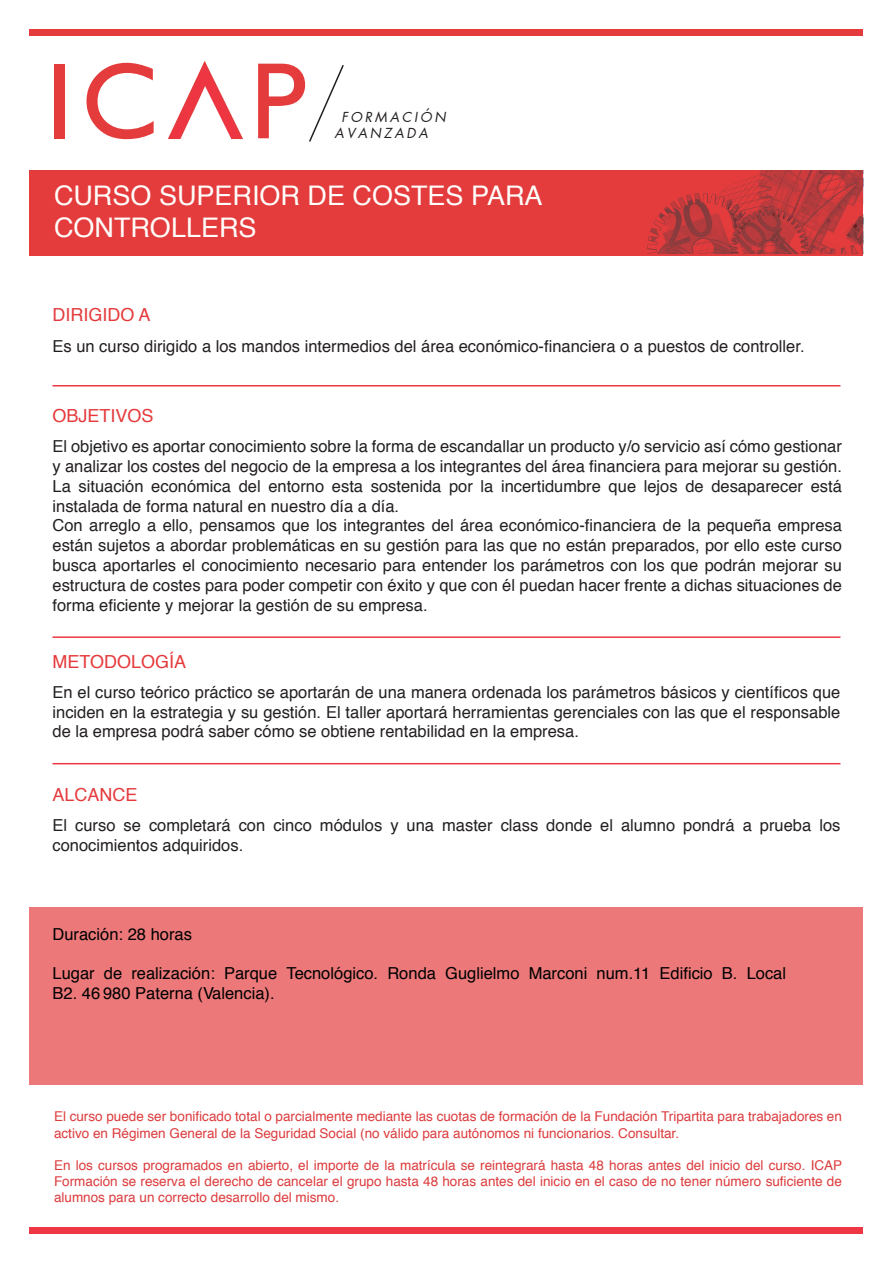
<style>
.page{position:relative;width:893px;height:1263px;background:#fff}
.page>*{position:absolute;margin:0;border:0;box-sizing:border-box;transform-origin:0 0}
.t1{font:27px/32.4px "Helvetica";color:#fffefa}
.t2{font:18px "Helvetica";color:#e53b3d}
.t3{font:16.5px/19.8px "Helvetica";color:#231f20}
.t4{font:16.5px/19.8px "Helvetica";color:#000}
.t5{font:13.5px/16.2px "Helvetica";color:#dc3b3d}
.t6{font:italic 13.5px/16.2px "Futura Beyaz";letter-spacing:.2em;color:#231f20}
</style>
<div class="page">
<div style="left:54px;top:64px;width:11px;height:74px;background:#e43b3d"></div>
<svg style="left:87px;top:63px;width:67px;height:76px"></svg>
<svg style="left:168px;top:61px;width:75px;height:78px"></svg>
<svg style="left:258px;top:63px;width:86px;height:79px"></svg>
<div style="left:30px;top:170px;width:833px;height:85px;background:#e43b3d"></div>
<img style="left:647px;top:170px;width:216px;height:83px">
<div style="left:30px;top:30px;width:833px;height:6px;background:#e43b3d"></div>
<div style="left:30px;top:1227px;width:833px;height:6px;background:#ee3645"></div>
<div style="left:30px;top:907px;width:833px;height:177px;background:#ec7879"></div>
<hr style="left:53px;top:385px;width:787px;height:1px;background:#ee3645">
<hr style="left:53px;top:636px;width:787px;height:2px;background:#ee3645">
<hr style="left:53px;top:763px;width:787px;height:1px;background:#ee3645">
<p class="t6" style="left:335px;top:109px;width:113px;text-indent:7px">FORMACIÓN<br>AVANZADA</p>
<h1 class="t1" style="left:54px;top:180px;width:490px">CURSO SUPERIOR DE COSTES PARA<br>CONTROLLERS</h1>
<p class="t2" style="left:53px;top:301px;width:100px">DIRIGIDO A</p>
<p class="t3" style="left:53px;top:337px;width:754px">Es un curso dirigido a los mandos intermedios del área económico-financiera o a puestos de controller.</p>
<p class="t2" style="left:53px;top:402px;width:103px">OBJETIVOS</p>
<p class="t3" style="left:53px;top:437px;width:791px">El objetivo es aportar conocimiento sobre la forma de escandallar un producto y/o servicio así cómo gestionar y analizar los costes del negocio de la empresa a los integrantes del área financiera para mejorar su gestión.<br>La situación económica del entorno esta sostenida por la incertidumbre que lejos de desaparecer está instalada de forma natural en nuestro día a día.<br>Con arreglo a ello, pensamos que los integrantes del área económico-financiera de la pequeña empresa están sujetos a abordar problemáticas en su gestión para las que no están preparados, por ello este curso busca aportarles el conocimiento necesario para entender los parámetros con los que podrán mejorar su estructura de costes para poder competir con éxito y que con él puedan hacer frente a dichas situaciones de forma eficiente y mejorar la gestión de su empresa.</p>
<p class="t2" style="left:53px;top:648px;width:135px">METODOLOGÍA</p>
<p class="t3" style="left:53px;top:682px;width:789px;text-align:justify">En el curso teórico práctico se aportarán de una manera ordenada los parámetros básicos y científicos que inciden en la estrategia y su gestión. El taller aportará herramientas gerenciales con las que el responsable de la empresa podrá saber cómo se obtiene rentabilidad en la empresa.</p>
<p class="t2" style="left:53px;top:781px;width:87px">ALCANCE</p>
<p class="t3" style="left:53px;top:816px;width:789px">El curso se completará con cinco módulos y una master class donde el alumno pondrá a prueba los conocimientos adquiridos.</p>
<p class="t4" style="left:53px;top:925px;width:141px">Duración: 28 horas</p>
<p class="t4" style="left:53px;top:965px;width:735px">Lugar de realización: Parque Tecnológico. Ronda Guglielmo Marconi num.11 Edificio B. Local<br>B2. 46 980 Paterna (Valencia).</p>
<p class="t5" style="left:54px;top:1109px;width:789px">El curso puede ser bonificado total o parcialmente mediante las cuotas de formación de la Fundación Tripartita para trabajadores en activo en Régimen General de la Seguridad Social (no válido para autónomos ni funcionarios. Consultar.</p>
<p class="t5" style="left:54px;top:1157px;width:790px;text-align:justify">En los cursos programados en abierto, el importe de la matrícula se reintegrará hasta 48 horas antes del inicio del curso. ICAP Formación se reserva el derecho de cancelar el grupo hasta 48 horas antes del inicio en el caso de no tener número suficiente de alumnos para un correcto desarrollo del mismo.</p>
</div>
